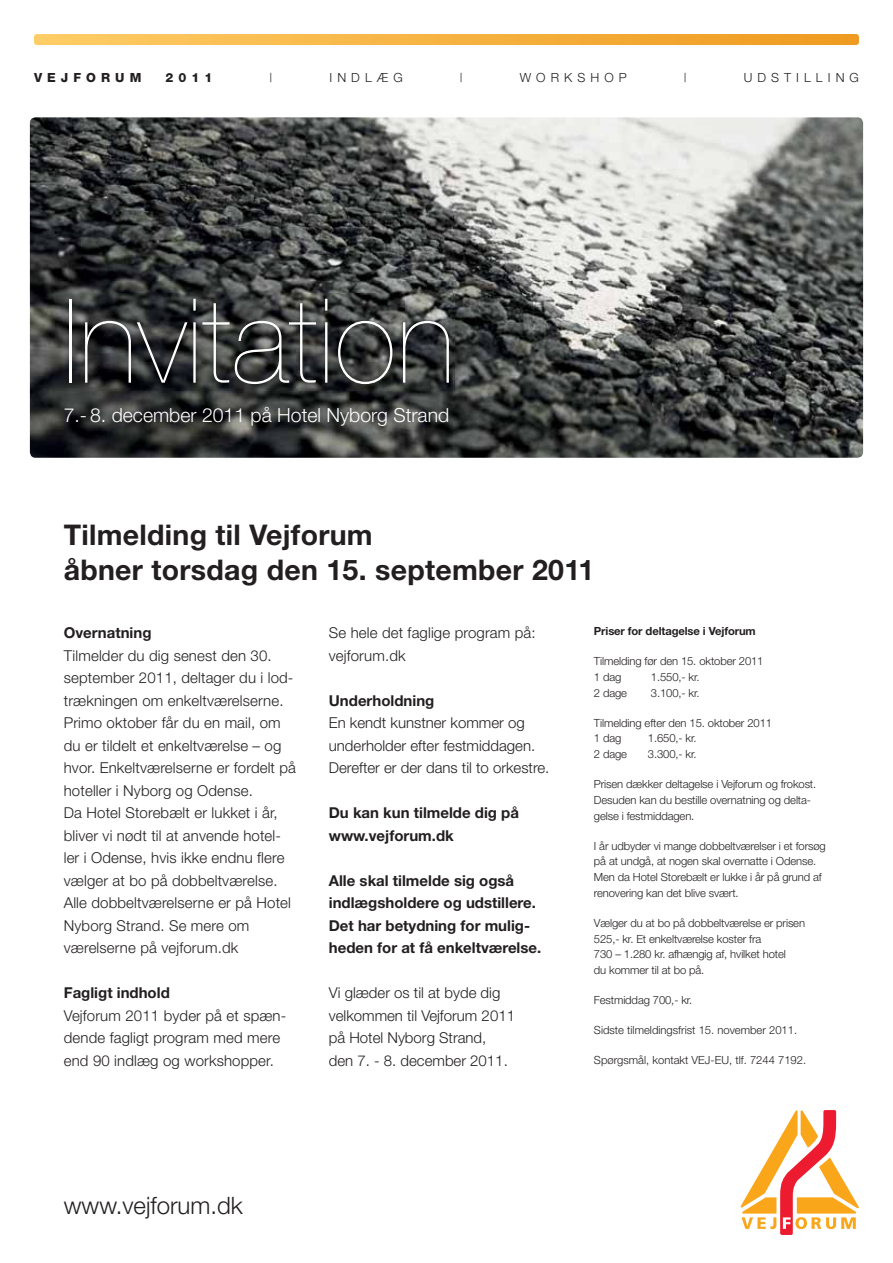
<style>
.page{position:relative;width:893px;height:1263px;background:#fff}
.page>*{position:absolute;margin:0;border:0;box-sizing:border-box;transform-origin:0 0}
.t1{font:200 117.45px "Helvetica Neue";letter-spacing:.005em;color:#fff}
.t2{font:900 75px "Zine Slab Dis OT";letter-spacing:-.005em;color:#fff}
.t3{font:700 28.5px/34.5px "Helvetica Neue";letter-spacing:.01em;color:#231f20}
.t4{font:300 24px "Helvetica Neue";color:#231f20}
.t5{font:300 19.35px "Helvetica Neue";color:#fff}
.t6{font:300 15px/22.5px "Helvetica Neue";letter-spacing:.01em;color:#231f20}
.t7{font:700 15px/22.5px "Helvetica Neue";color:#231f20}
.t8{font:300 12.6px "Helvetica Neue";letter-spacing:.4em;color:#231f20}
.t9{font:800 12.6px "Helvetica Neue";letter-spacing:.4em;color:#231f20}
.t10{font:300 11.25px/15.8px "Helvetica Neue";letter-spacing:-.01em;color:#231f20}
.t11{font:700 11.25px "Helvetica Neue";letter-spacing:-.01em;color:#231f20}
</style>
<div class="page">
<svg style="left:740px;top:1110px;width:119px;height:125px"></svg>
<img style="left:30px;top:117px;width:833px;height:341px">
<img style="left:64px;top:293px;width:390px;height:97px">
<svg style="left:34px;top:34px;width:825px;height:11px;background:#f6b342"></svg>
<p class="t9" style="left:34px;top:71px;width:109px">VEJFORUM</p>
<p class="t9" style="left:165px;top:71px;width:48px">2011</p>
<p class="t8" style="left:270px;top:69px;width:4px">|</p>
<p class="t8" style="left:329px;top:70px;width:75px">INDLÆG</p>
<p class="t8" style="left:460px;top:69px;width:4px">|</p>
<p class="t8" style="left:520px;top:70px;width:108px">WORKSHOP</p>
<p class="t8" style="left:684px;top:69px;width:4px">|</p>
<p class="t8" style="left:744px;top:70px;width:117px">UDSTILLING</p>
<h1 class="t1" style="left:63px;top:273px;width:394px">Invitation</h1>
<h2 class="t2" style="left:271px;top:311px;width:310px">Annonce</h2>
<p class="t5" style="left:64px;top:403px;width:387px">7.- 8. december 2011 på Hotel Nyborg Strand</p>
<h3 class="t3" style="left:64px;top:517px;width:532px">Tilmelding til Vejforum<br>åbner torsdag den 15. september 2011</h3>
<p class="t7" style="left:64px;top:621px;width:89px">Overnatning</p>
<p class="t6" style="left:64px;top:644px;width:234px">Tilmelder du dig senest den 30. september 2011, deltager du i lod&shy;trækningen om enkeltværelserne.<br>Primo oktober får du en mail, om du er tildelt et enkeltværelse – og hvor. Enkeltværelserne er fordelt på hoteller i Nyborg og Odense.<br>Da Hotel Storebælt er lukket i år, bliver vi nødt til at anvende hotel&shy;ler i Odense, hvis ikke endnu flere vælger at bo på dobbeltværelse.<br>Alle dobbeltværelserne er på Hotel<br>Nyborg Strand. Se mere om værelserne på vejforum.dk</p>
<p class="t7" style="left:64px;top:981px;width:108px">Fagligt indhold</p>
<p class="t6" style="left:64px;top:1004px;width:224px">Vejforum 2011 byder på et spæn&shy;dende fagligt program med mere end 90 indlæg og workshopper.</p>
<p class="t6" style="left:329px;top:621px;width:208px">Se hele det faglige program på: vejforum.dk</p>
<p class="t7" style="left:329px;top:689px;width:107px">Underholdning</p>
<p class="t6" style="left:329px;top:711px;width:222px">En kendt kunstner kommer og underholder efter festmiddagen.<br>Derefter er der dans til to orkestre.</p>
<p class="t7" style="left:329px;top:801px;width:192px">Du kan kun tilmelde dig på www.vejforum.dk</p>
<p class="t7" style="left:329px;top:869px;width:214px">Alle skal tilmelde sig også indlægsholdere og udstillere.<br>Det har betydning for mulig&shy;heden for at få enkelt værelse.</p>
<p class="t6" style="left:329px;top:981px;width:188px">Vi glæder os til at byde dig velkommen til Vejforum 2011 på Hotel Nyborg Strand,<br>den 7. - 8. december 2011.</p>
<p class="t11" style="left:594px;top:624px;width:163px">Priser for deltagelse i Vejforum</p>
<p class="t10" style="left:594px;top:653px;width:171px">Tilmelding før den 15. oktober 2011<br>1 dag</p>
<p class="t10" style="left:651px;top:669px;width:50px">1.550,- kr.</p>
<p class="t10" style="left:594px;top:684px;width:35px">2 dage</p>
<p class="t10" style="left:651px;top:684px;width:50px">3.100,- kr.</p>
<p class="t10" style="left:594px;top:714px;width:180px">Tilmelding efter den 15. oktober 2011<br>1 dag</p>
<p class="t10" style="left:648px;top:730px;width:50px">1.650,- kr.</p>
<p class="t10" style="left:594px;top:746px;width:35px">2 dage</p>
<p class="t10" style="left:648px;top:746px;width:50px">3.300,- kr.</p>
<p class="t10" style="left:594px;top:776px;width:224px">Prisen dækker deltagelse i Vejforum og frokost.<br>Desuden kan du bestille overnatning og delta&shy;gelse i festmiddagen.</p>
<p class="t10" style="left:594px;top:837px;width:233px">I år udbyder vi mange dobbeltværelser i et forsøg på at undgå, at nogen skal overnatte i Odense.<br>Men da Hotel Storebælt er lukke i år på grund af renovering kan det blive svært.</p>
<p class="t10" style="left:594px;top:915px;width:213px">Vælger du at bo på dobbeltværelse er prisen 525,- kr. Et enkeltværelse koster fra<br>730 – 1.280 kr. afhængig af, hvilket hotel<br>du kommer til at bo på.</p>
<p class="t10" style="left:594px;top:992px;width:100px">Festmiddag 700,- kr.</p>
<p class="t10" style="left:594px;top:1022px;width:205px">Sidste tilmeldingsfrist 15. november 2011.</p>
<p class="t10" style="left:594px;top:1052px;width:214px">Spørgsmål, kontakt VEJ-EU, tlf. 7244 7192.</p>
<h3 class="t4" style="left:64px;top:1191px;width:181px">www.vejforum.dk</h3>
</div>
